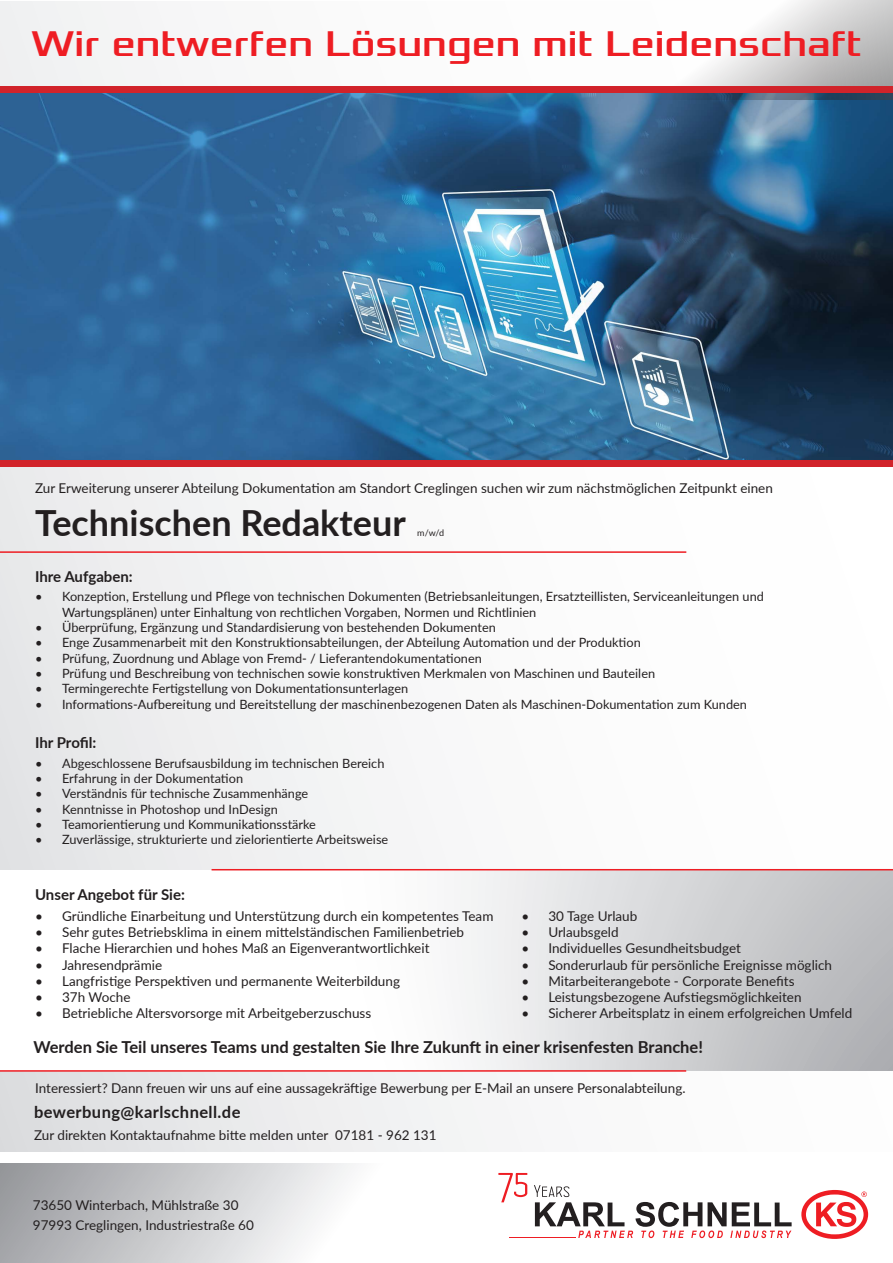
<style>
.page{position:relative;width:893px;height:1263px;background:#fff}
.page>*{position:absolute;margin:0;border:0;box-sizing:border-box;transform-origin:0 0}
.t1{font:37.5px "Xolonium";color:#ee1d23}
.t2{font:700 36px "Lato";color:#231f20}
.t3{font:700 16.5px "Lato";color:#231f20}
.t4{font:700 16.5px "Lato";letter-spacing:.025em;color:#231f20}
.t5{font:700 15px "Lato";color:#231f20}
.t6{font:13.5px "Lato";color:#231f20}
.t7{font:12.75px/15.3px "Lato";color:#231f20}
.t8{font:9px "Lato";color:#231f20}
</style>
<div class="page">
<div style="left:0;top:2px;width:893px;height:1149px;background:linear-gradient(to right,#e8e9ea,#fff)"></div>
<svg style="left:0;top:870px;width:893px;height:200px"></svg>
<svg style="left:0;top:1163px;width:869px;height:100px"></svg>
<hr style="left:0;top:551px;width:686px;height:2px;background:#ee1d23">
<hr style="left:212px;top:869px;width:681px;height:1px;background:#ee1d23">
<img style="left:0;top:100px;width:893px;height:360px">
<svg style="left:0;top:0;width:893px;height:100px"></svg>
<div style="left:0;top:86px;width:893px;height:6px;background:#d1232a"></div>
<hr style="left:509px;top:1237px;width:66px;height:1px;background:#ee1d23">
<svg style="left:801px;top:1190px;width:67px;height:49px"></svg>
<svg style="left:534px;top:1185px;width:258px;height:53px"></svg>
<svg style="left:498px;top:1173px;width:29px;height:29px"></svg>
<hr style="left:0;top:1070px;width:686px;height:2px;background:#ee1d23">
<div style="left:0;top:460px;width:893px;height:7px;background:#d1232a"></div>
<p class="t1" style="left:31px;top:23px;width:832px">Wir entwerfen Lösungen mit Leidenschaft</p>
<p class="t6" style="left:35px;top:478px;width:739px">Zur Erweiterung unserer Abteilung Dokumentation am Standort Creglingen suchen wir zum nächstmöglichen Zeitpunkt einen</p>
<p class="t2" style="left:35px;top:496px;width:372px">Technischen Redakteur</p>
<p class="t8" style="left:417px;top:526px;width:28px">m/w/d</p>
<p class="t5" style="left:35px;top:565px;width:99px">Ihre Aufgaben:</p>
<p class="t7" style="left:62px;top:589px;width:703px;text-indent:-27px">• Konzeption, Erstellung und Pflege von technischen Dokumenten (Betriebsanleitungen, Ersatzteillisten, Serviceanleitungen und<br>Wartungsplänen) unter Einhaltung von rechtlichen Vorgaben, Normen und Richtlinien</p>
<p class="t7" style="left:35px;top:619px;width:462px">• Überprüfung, Ergänzung und Standardisierung von bestehenden Dokumenten</p>
<p class="t7" style="left:35px;top:634px;width:607px">• Enge Zusammenarbeit mit den Konstruktionsabteilungen, der Abteilung Automation und der Produktion</p>
<p class="t7" style="left:35px;top:650px;width:448px">• Prüfung, Zuordnung und Ablage von Fremd- / Lieferantendokumentationen</p>
<p class="t7" style="left:35px;top:665px;width:622px">• Prüfung und Beschreibung von technischen sowie konstruktiven Merkmalen von Maschinen und Bauteilen</p>
<p class="t7" style="left:35px;top:680px;width:375px">• Termingerechte Fertigstellung von Dokumentationsunterlagen</p>
<p class="t7" style="left:35px;top:696px;width:713px">• Informations-Aufbereitung und Bereitstellung der maschinenbezogenen Daten als Maschinen-Dokumentation zum Kunden</p>
<p class="t5" style="left:35px;top:731px;width:63px">Ihr Profil:</p>
<p class="t7" style="left:35px;top:755px;width:351px">• Abgeschlossene Berufsausbildung im technischen Bereich</p>
<p class="t7" style="left:35px;top:770px;width:210px">• Erfahrung in der Dokumentation</p>
<p class="t7" style="left:35px;top:786px;width:275px">• Verständnis für technische Zusammenhänge</p>
<p class="t7" style="left:35px;top:801px;width:244px">• Kenntnisse in Photoshop und InDesign</p>
<p class="t7" style="left:35px;top:816px;width:282px">• Teamorientierung und Kommunikationsstärke</p>
<p class="t7" style="left:35px;top:831px;width:355px">• Zuverlässige, strukturierte und zielorientierte Arbeitsweise</p>
<p class="t5" style="left:35px;top:884px;width:151px">Unser Angebot für Sie:</p>
<p class="t6" style="left:35px;top:906px;width:460px">• Gründliche Einarbeitung und Unterstützung durch ein kompetentes Team</p>
<p class="t6" style="left:35px;top:922px;width:431px">• Sehr gutes Betriebsklima in einem mittelständischen Familienbetrieb</p>
<p class="t6" style="left:35px;top:939px;width:396px">• Flache Hierarchien und hohes Maß an Eigenverantwortlichkeit</p>
<p class="t6" style="left:35px;top:955px;width:129px">• Jahresendprämie</p>
<p class="t6" style="left:35px;top:971px;width:366px">• Langfristige Perspektiven und permanente Weiterbildung</p>
<p class="t6" style="left:35px;top:987px;width:97px">• 37h Woche</p>
<p class="t6" style="left:35px;top:1003px;width:338px">• Betriebliche Altersvorsorge mit Arbeitgeberzuschuss</p>
<p class="t6" style="left:521px;top:906px;width:117px">• 30 Tage Urlaub</p>
<p class="t6" style="left:521px;top:922px;width:99px">• Urlaubsgeld</p>
<p class="t6" style="left:521px;top:939px;width:221px">• Individuelles Gesundheitsbudget</p>
<p class="t6" style="left:521px;top:955px;width:312px">• Sonderurlaub für persönliche Ereignisse möglich</p>
<p class="t6" style="left:521px;top:971px;width:275px">• Mitarbeiterangebote - Corporate Benefits</p>
<p class="t6" style="left:521px;top:987px;width:282px">• Leistungsbezogene Aufstiegsmöglichkeiten</p>
<p class="t6" style="left:521px;top:1003px;width:332px">• Sicherer Arbeitsplatz in einem erfolgreichen Umfeld</p>
<p class="t3" style="left:33px;top:1035px;width:671px">Werden Sie Teil unseres Teams und gestalten Sie Ihre Zukunft in einer krisenfesten Branche!</p>
<p class="t6" style="left:35px;top:1079px;width:652px">Interessiert? Dann freuen wir uns auf eine aussagekräftige Bewerbung per E-Mail an unsere Personalabteilung.</p>
<p class="t4" style="left:34px;top:1100px;width:208px">bewerbung@karlschnell.de</p>
<p class="t6" style="left:34px;top:1125px;width:404px">Zur direkten Kontaktaufnahme bitte melden unter 07181 - 962 131</p>
<p class="t6" style="left:33px;top:1195px;width:207px">73650 Winterbach, Mühlstraße 30</p>
<p class="t6" style="left:33px;top:1215px;width:222px">97993 Creglingen, Industriestraße 60</p>
</div>
